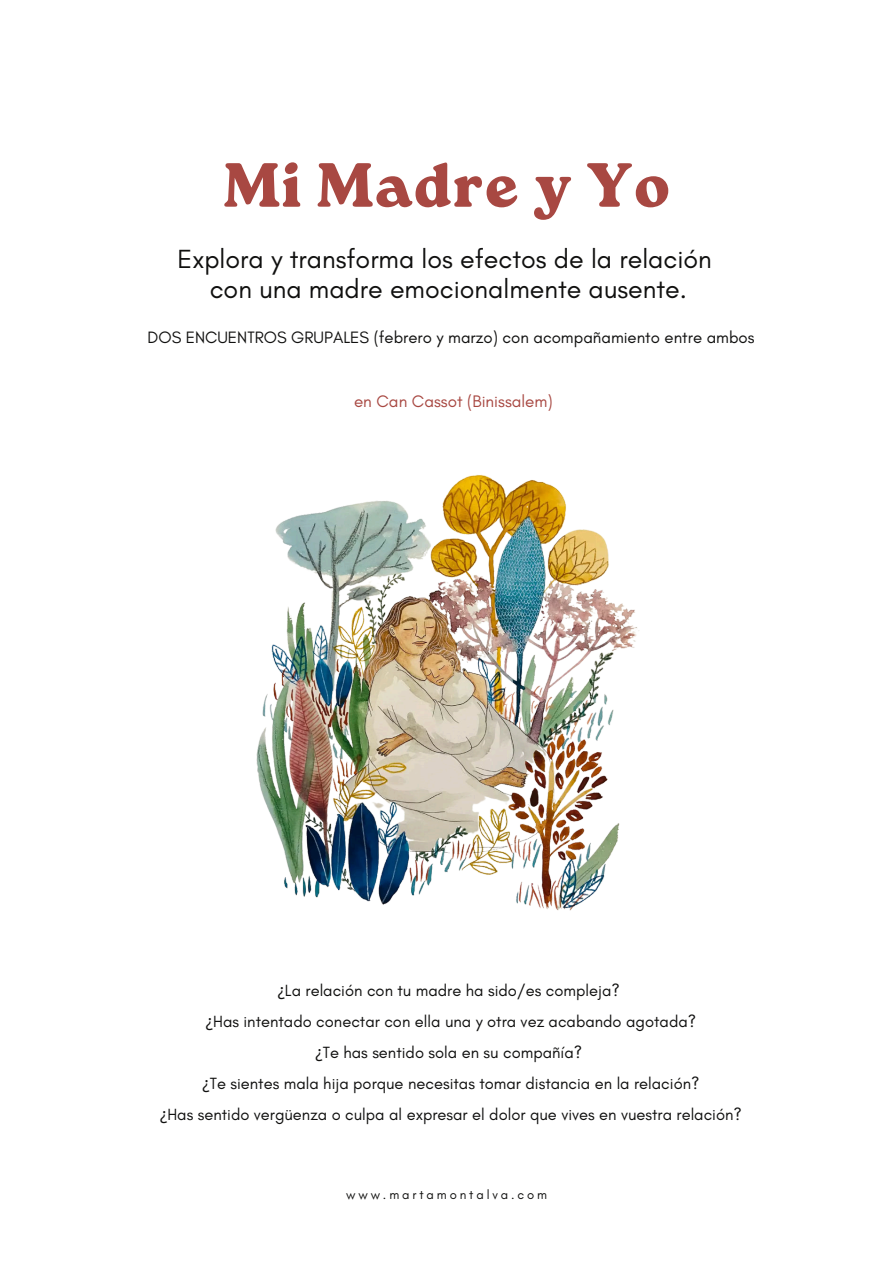
<style>
.page{position:relative;width:893px;height:1263px;background:#fff}
.page>*{position:absolute;margin:0;border:0;box-sizing:border-box;transform-origin:0 0}
.t1{font:800 62.25px "Roca One";letter-spacing:.02em;color:#a84842}
.t2{font:26.78px/29.8px "Glacial Indifference";color:#10100f;text-align:center}
.t3{font:17.02px "Glacial Indifference";color:#a84842}
.t4{font:16.8px "Glacial Indifference";color:#10100f}
.t5{font:16.5px/30.9px "Glacial Indifference";color:#10100f;text-align:center}
.t6{font:13.05px "Glacial Indifference";letter-spacing:.22em;color:#10100f}
.s1{font-family:"Noto Sans"}
</style>
<div class="page">
<img style="left:256px;top:475px;width:383px;height:436px">
<h1 class="t1" style="left:223px;top:149px;width:449px">Mi Madre y Yo</h1>
<h2 class="t2" style="left:178px;top:245px;width:536px">Explora y transforma los efectos de la relación con una madre emocionalmente ausente.</h2>
<p class="t4" style="left:148px;top:328px;width:608px">DOS ENCUENTROS GRUPALES (febrero y marzo) con acompañamiento entre ambos</p>
<p class="t3" style="left:354px;top:391px;width:200px">en Can Cassot (Binissalem)</p>
<p class="t5" style="left:160px;top:975px;width:583px"><span class="s1">¿</span>La relación con tu madre ha sido/es compleja?<br><span class="s1">¿</span>Has intentado conectar con ella una y otra vez acabando agotada?<br><span class="s1">¿</span>Te has sentido sola en su compañía?<br><span class="s1">¿</span>Te sientes mala hija porque necesitas tomar distancia en la relación?<br><span class="s1">¿</span>Has sentido vergüenza o culpa al expresar el dolor que vives en vuestra relación?</p>
<p class="t6" style="left:346px;top:1187px;width:203px">www.martamontalva.com</p>
</div>
